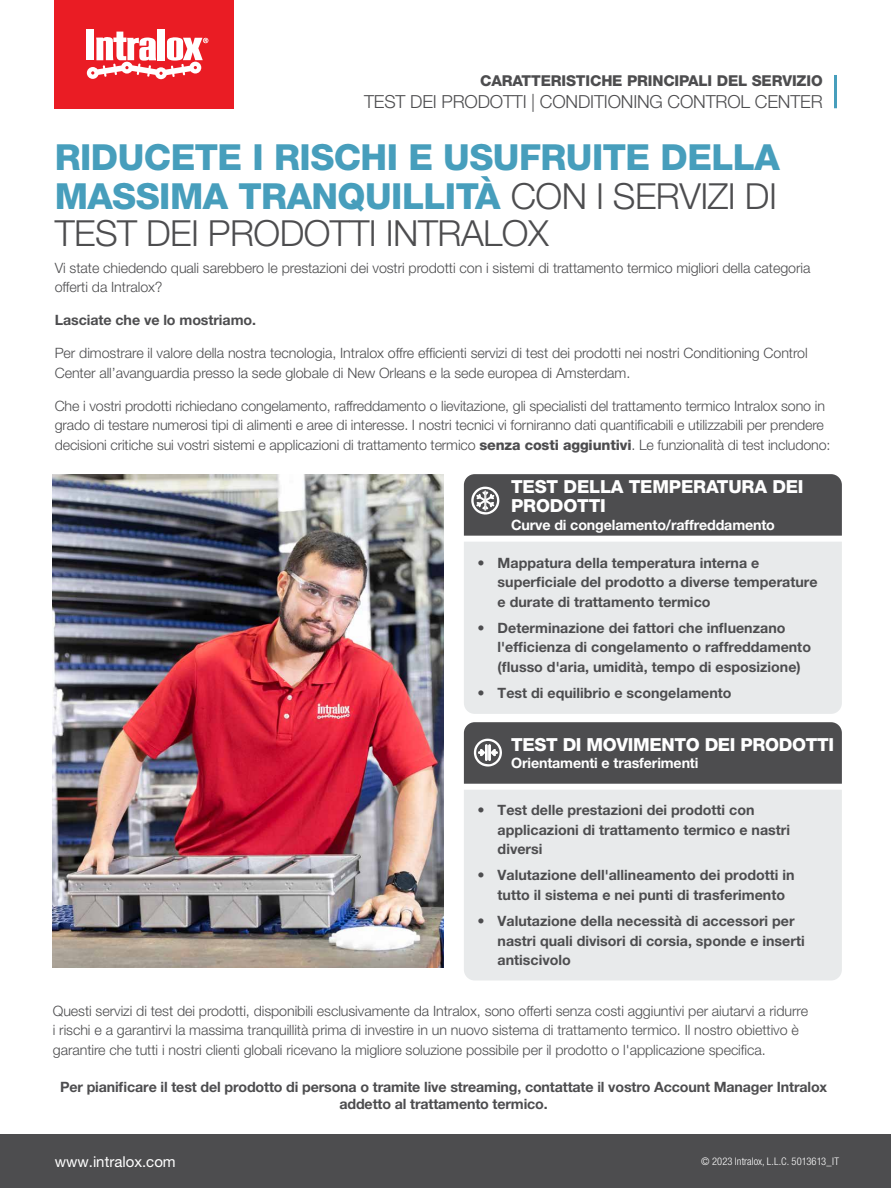
<style>
.page{position:relative;width:891px;height:1188px;background:#fff}
.page>*{position:absolute;margin:0;border:0;box-sizing:border-box;transform-origin:0 0}
.t1{font:800 36px/38.2px "Helvetica Neue LT Pro";letter-spacing:-.015em;color:#479ebc;text-align:justify}
.t2{font:800 18px/19.5px "Helvetica Neue LT Pro";letter-spacing:-.01em;color:#fff}
.t3{font:300 18px "Helvetica Neue LT Pro";letter-spacing:-.01em;color:#4d4d4f}
.t4{font:800 15px "Helvetica Neue LT Pro";letter-spacing:-.01em;color:#4d4d4f}
.t5{font:15px "Helvetica Neue LT Pro";color:#fff}
.t6{font:300 14.25px/19.5px "Helvetica Neue LT Pro";letter-spacing:-.005em;color:#4d4d4f}
.t7{font:700 14.25px/19.5px "Helvetica Neue LT Pro";color:#4d4d4f}
.t8{font:700 14.25px "Helvetica Neue LT Pro";letter-spacing:-.01em;color:#fff}
.t9{font:300 condensed 10.5px "Helvetica Neue LT Pro";letter-spacing:.005em;color:#fff}
.s1{font-weight:300;color:#4d4d4f}
.s2{font-weight:800}
</style>
<div class="page">
<div style="left:55px;top:0;width:179px;height:108px;background:#ea1c24"></div>
<div style="left:87px;top:29px;width:7px;height:7px;background:#fff"></div>
<div style="left:158px;top:29px;width:7px;height:31px;background:#fff"></div>
<svg style="left:87px;top:32px;width:121px;height:47px"></svg>
<div style="left:0;top:1134px;width:891px;height:54px;background:#4d4d4f"></div>
<hr style="left:834px;top:75px;width:3px;height:33px;background:#479ebc">
<img style="left:53px;top:474px;width:391px;height:494px">
<div style="left:464px;top:542px;width:378px;height:172px;background:#e8eaeb"></div>
<div style="left:464px;top:790px;width:378px;height:191px;background:#e8eaeb"></div>
<div style="left:464px;top:474px;width:378px;height:62px;background:#4d4d4f"></div>
<div style="left:464px;top:722px;width:378px;height:62px;background:#4d4d4f"></div>
<p class="t4" style="left:480px;top:71px;width:344px">CARATTERISTICHE PRINCIPALI DEL SERVIZIO</p>
<p class="t3" style="left:364px;top:91px;width:460px">TEST DEI PRODOTTI | CONDITIONING CONTROL CENTER</p>
<h1 class="t1" style="left:55px;top:138px;width:727px">RIDUCETE I RISCHI E USUFRUITE DELLA MASSIMA TRANQUILLITÀ <span class="s1">CON I SERVIZI DI TEST DEI PRODOTTI INTRALOX</span></h1>
<p class="t6" style="left:55px;top:258px;width:757px">Vi state chiedendo quali sarebbero le prestazioni dei vostri prodotti con i sistemi di trattamento termico migliori della categoria offerti da Intralox?</p>
<p class="t7" style="left:55px;top:310px;width:203px">Lasciate che ve lo mostriamo.</p>
<p class="t6" style="left:55px;top:343px;width:755px">Per dimostrare il valore della nostra tecnologia, Intralox offre efficienti servizi di test dei prodotti nei nostri Conditioning Control<br>Center all’avanguardia presso la sede globale di New Orleans e la sede europea di Amsterdam.</p>
<p class="t6" style="left:55px;top:396px;width:777px">Che i vostri prodotti richiedano congelamento, raffreddamento o lievitazione, gli specialisti del trattamento termico Intralox sono in grado di testare numerosi tipi di alimenti e aree di interesse. I nostri tecnici vi forniranno dati quantificabili e utilizzabili per prendere decisioni critiche sui vostri sistemi e applicazioni di trattamento termico <span class="s2">senza costi aggiuntivi</span>. Le funzionalità di test includono:</p>
<p class="t2" style="left:511px;top:477px;width:294px">TEST DELLA TEMPERATURA DEI<br>PRODOTTI</p>
<p class="t8" style="left:511px;top:516px;width:265px">Curve di congelamento/raffreddamento</p>
<p class="t7" style="left:498px;top:552px;width:322px;text-indent:-20px">• Mappatura della temperatura interna e superficiale del prodotto a diverse temperature e durate di trattamento termico</p>
<p class="t7" style="left:498px;top:618px;width:315px;text-indent:-20px">• Determinazione dei fattori che influenzano l'efficienza di congelamento o raffreddamento (flusso d'aria, umidità, tempo di esposizione)</p>
<p class="t7" style="left:477px;top:683px;width:256px">• Test di equilibrio e scongelamento</p>
<p class="t2" style="left:511px;top:735px;width:324px">TEST DI MOVIMENTO DEI PRODOTTI</p>
<p class="t8" style="left:511px;top:754px;width:189px">Orientamenti e trasferimenti</p>
<p class="t7" style="left:498px;top:800px;width:294px;text-indent:-20px">• Test delle prestazioni dei prodotti con applicazioni di trattamento termico e nastri diversi</p>
<p class="t7" style="left:498px;top:865px;width:298px;text-indent:-20px">• Valutazione dell'allineamento dei prodotti in tutto il sistema e nei punti di trasferimento</p>
<p class="t7" style="left:498px;top:911px;width:309px;text-indent:-20px">• Valutazione della necessità di accessori per nastri quali divisori di corsia, sponde e inserti antiscivolo</p>
<p class="t6" style="left:53px;top:1000px;width:757px">Questi servizi di test dei prodotti, disponibili esclusivamente da Intralox, sono offerti senza costi aggiuntivi per aiutarvi a ridurre i rischi e a garantirvi la massima tranquillità prima di investire in un nuovo sistema di trattamento termico. Il nostro obiettivo è garantire che tutti i nostri clienti globali ricevano la migliore soluzione possibile per il prodotto o l'applicazione specifica.</p>
<p class="t7" style="left:60px;top:1078px;width:769px;line-height:17.2px;text-align:center">Per pianificare il test del prodotto di persona o tramite live streaming, contattate il vostro Account Manager Intralox addetto al trattamento termico.</p>
<p class="t5" style="left:55px;top:1152px;width:123px">www.intralox.com</p>
<p class="t9" style="left:701px;top:1155px;width:139px">© 2023 Intralox, L.L.C. 5013613_IT</p>
</div>
